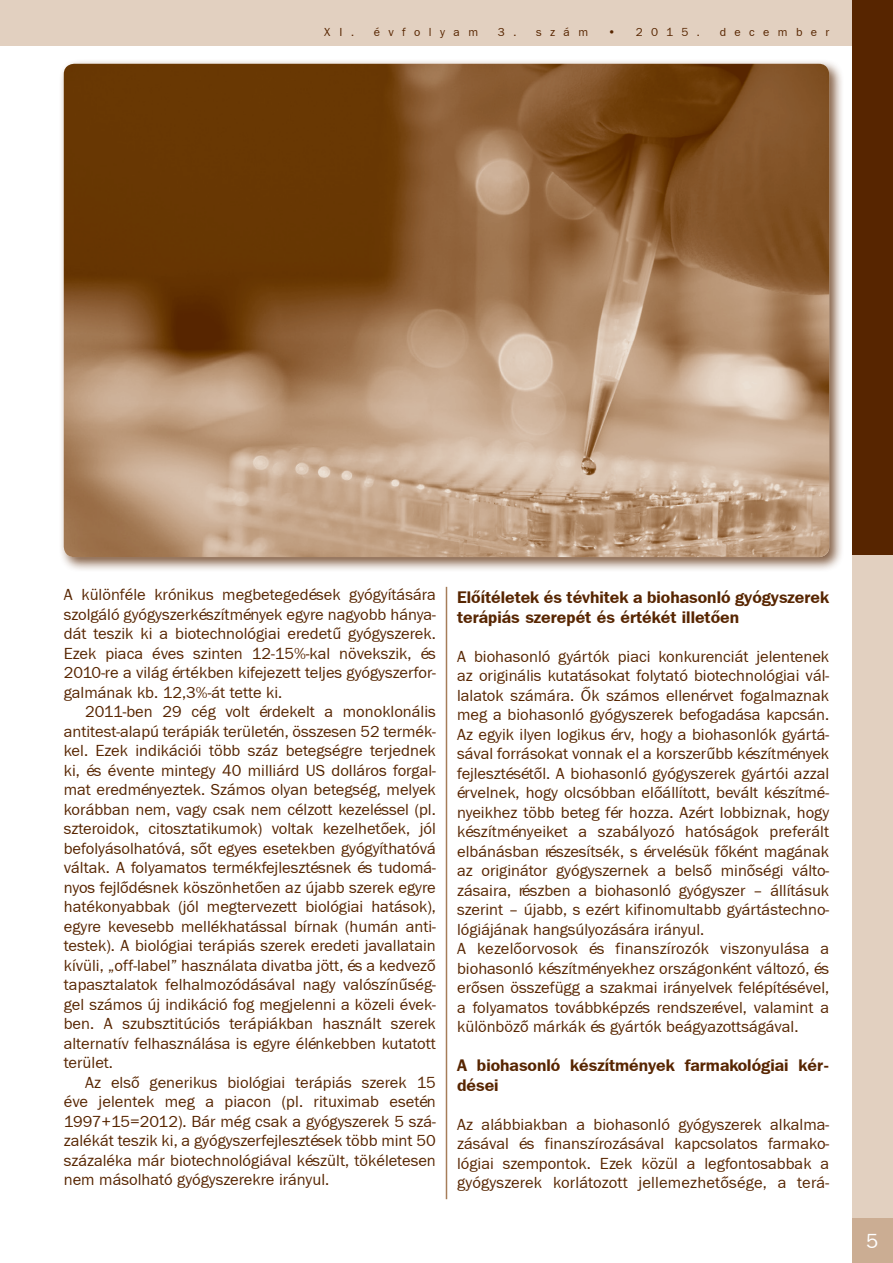
<style>
.page{position:relative;width:893px;height:1263px;background:#fff}
.page>*{position:absolute;margin:0;border:0;box-sizing:border-box;transform-origin:0 0}
.t1{font:21px "Franklin Gothic PFL Normal";color:#fff}
.t2{font:16.5px/19.5px "Franklin Gothic PFL Normal";color:#572500;text-align:justify}
.t3{font:16.5px/19.5px "Franklin Gothic PFL Bold";color:#572500}
.t4{font:12px "Franklin Gothic PFL Normal";letter-spacing:.7em;color:#572500}
</style>
<div class="page">
<div style="left:852px;top:1217px;width:41px;height:46px;background:#cbad93"></div>
<div style="left:852px;top:555px;width:41px;height:662px;background:#e2d0c0"></div>
<div style="left:0;top:0;width:893px;height:46px;background:#e2d0c0"></div>
<div style="left:852px;top:0;width:41px;height:555px;background:#572500"></div>
<hr style="left:446px;top:587px;width:1px;height:612px;background:#a67d59">
<div style="left:59px;top:59px;width:785px;height:514px;background:#572500;opacity:.75"></div>
<img style="left:64px;top:64px;width:765px;height:493px">
<p class="t4" style="left:324px;top:24px;width:155px">XI. évfolyam</p>
<p class="t4" style="left:498px;top:24px;width:92px">3. szám</p>
<p class="t4" style="left:608px;top:24px;width:93px">• 2015.</p>
<p class="t4" style="left:720px;top:24px;width:111px">december</p>
<p class="t2" style="left:64px;top:584px;width:374px">A különféle krónikus megbetegedések gyógyítására szolgáló gyógyszerkészítmények egyre nagyobb hánya&shy;dát teszik ki a biotechnológiai eredetű gyógyszerek.<br>Ezek piaca éves szinten 12-15%-kal növekszik, és 2010-re a világ értékben kifejezett teljes gyógyszerfor&shy;galmának kb. 12,3%-át tette ki.</p>
<p class="t2" style="left:64px;top:701px;width:374px;text-indent:21px">2011-ben 29 cég volt érdekelt a monoklonális antitest-alapú terápiák területén, összesen 52 termék&shy;kel. Ezek indikációi több száz betegségre terjednek ki, és évente mintegy 40 milliárd US dolláros forgal&shy;mat eredményeztek. Számos olyan betegség, melyek korábban nem, vagy csak nem célzott kezeléssel (pl. szteroidok, citosztatikumok) voltak kezelhetőek, jól befolyásolhatóvá, sőt egyes esetekben gyógyíthatóvá váltak. A folyamatos termékfejlesztésnek és tudomá&shy;nyos fejlődésnek köszönhetően az újabb szerek egyre hatékonyabbak (jól megtervezett biológiai hatások), egyre kevesebb mellékhatással bírnak (humán anti&shy;testek). A biológiai terápiás szerek eredeti javallatain kívüli, „off-label” használata divatba jött, és a kedvező tapasztalatok felhalmozódásával nagy valószínűség&shy;gel számos új indikáció fog megjelenni a közeli évek&shy;ben. A szubsztitúciós terápiákban használt szerek alternatív felhasználása is egyre élénkebben kutatott terület.</p>
<p class="t2" style="left:64px;top:1072px;width:374px;text-indent:21px">Az első generikus biológiai terápiás szerek 15 éve jelentek meg a piacon (pl. rituximab esetén 1997+15=2012). Bár még csak a gyógyszerek 5 szá&shy;zalékát teszik ki, a gyógyszerfejlesztések több mint 50 százaléka már biotechnológiával készült, tökéletesen nem másolható gyógyszerekre irányul.</p>
<p class="t3" style="left:457px;top:587px;width:374px">Előítéletek és tévhitek a biohasonló gyógyszerek terápiás szerepét és értékét illetően</p>
<p class="t2" style="left:457px;top:646px;width:374px;text-align:left">A biohasonló gyártók piaci konkurenciát jelentenek az originális kutatásokat folytató biotechnológiai vál&shy;lalatok számára. Ők számos ellenérvet fogalmaznak meg a biohasonló gyógyszerek befogadása kapcsán.<br>Az egyik ilyen logikus érv, hogy a biohasonlók gyártá&shy;sával forrásokat vonnak el a korszerűbb készítmények fejlesztésétől. A biohasonló gyógyszerek gyártói azzal érvelnek, hogy olcsóbban előállított, bevált készítmé&shy;nyeikhez több beteg fér hozza. Azért lobbiznak, hogy készítményeiket a szabályozó hatóságok preferált elbánásban részesítsék, s érvelésük főként magának az originátor gyógyszernek a belső minőségi válto&shy;zásaira, részben a biohasonló gyógyszer – állításuk szerint – újabb, s ezért kifinomultabb gyártástechno&shy;lógiájának hangsúlyozására irányul.<br>A kezelőorvosok és finanszírozók viszonyulása a biohasonló készítményekhez országonként változó, és erősen összefügg a szakmai irányelvek felépítésével, a folyamatos továbbképzés rendszerével, valamint a különböző márkák és gyártók beágyazottságával.</p>
<p class="t3" style="left:457px;top:1055px;width:374px">A biohasonló készítmények farmakológiai kér&shy;dései</p>
<p class="t2" style="left:457px;top:1114px;width:374px">Az alábbiakban a biohasonló gyógyszerek alkalma&shy;zásával és finanszírozásával kapcsolatos farmako&shy;lógiai szempontok. Ezek közül a legfontosabbak a gyógyszerek korlátozott jellemezhetősége, a terá-</p>
<p class="t1" style="left:866px;top:1227px;width:14px">5</p>
</div>
